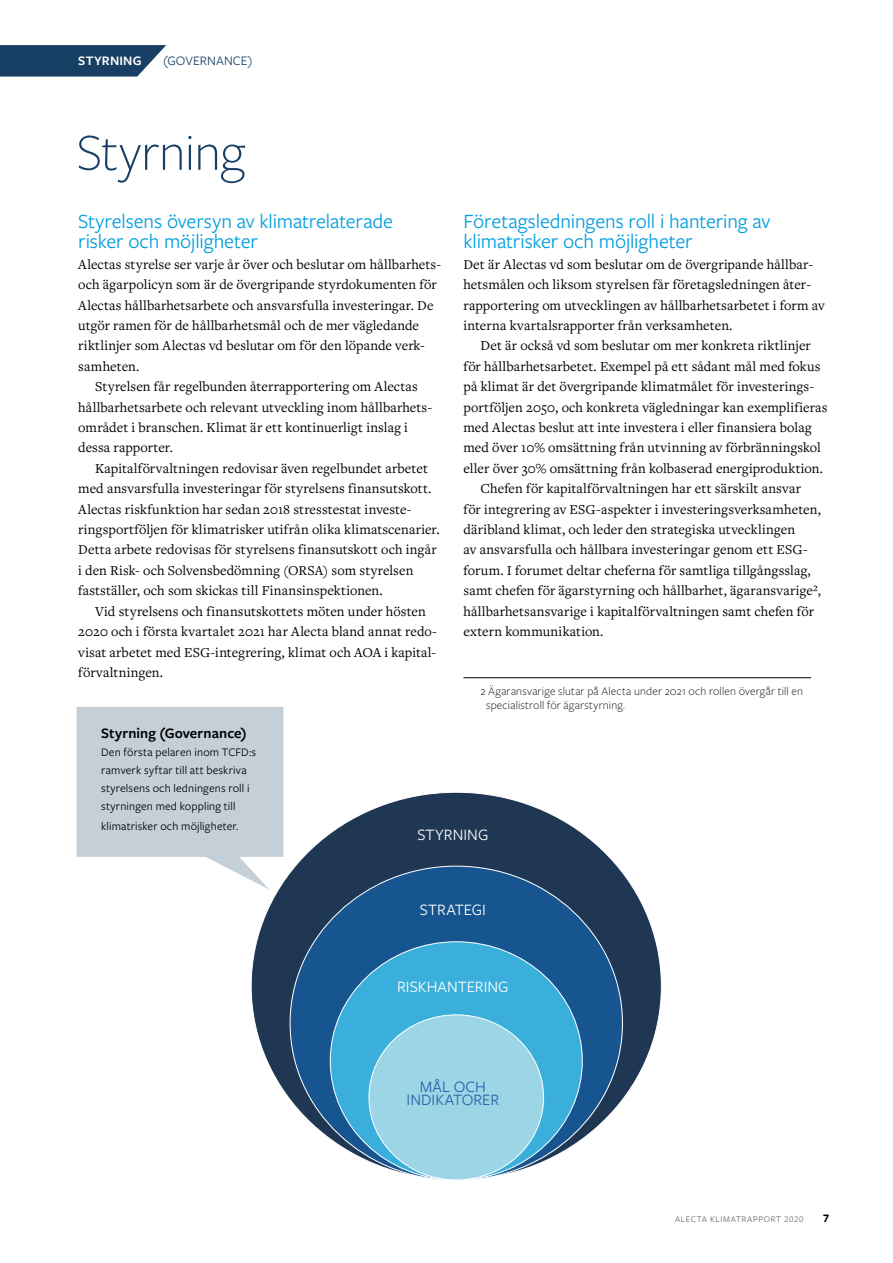
<style>
.page{position:relative;width:893px;height:1263px;background:#fff}
.page>*{position:absolute;margin:0;border:0;box-sizing:border-box;transform-origin:0 0}
.t1{font:300 54px "Freight Sans Pro";letter-spacing:-.01em;color:#173f63}
.t2{font:21px/20.4px "Freight Sans Pro";letter-spacing:-.005em;color:#009dde}
.t3{font:16.5px "Freight Sans Pro";color:#fff}
.t4{font:16.5px/13.5px "Freight Sans Pro";letter-spacing:.005em;color:#2363a6;text-align:center}
.t5{font:600 15px "Freight Sans Pro";letter-spacing:.005em;color:#000}
.t6{font:14.25px/20.4px "Freight Text Pro";letter-spacing:.01em;color:#000}
.t7{font:13.5px "Freight Sans Pro";letter-spacing:.01em;color:#173f63}
.t8{font:600 13.5px "Freight Sans Pro";letter-spacing:.015em;color:#fff}
.t9{font:12px/18px "Freight Sans Pro";letter-spacing:.01em;color:#000}
.t10{font:300 12px/13.5px "Freight Sans Pro";letter-spacing:.015em;color:#000}
.t11{font:700 12px "Freight Sans Pro";color:#000}
.t12{font:9px "Freight Sans Pro";letter-spacing:.07em;color:#6b6763}
</style>
<div class="page">
<svg style="left:77px;top:707px;width:206px;height:182px"></svg>
<div style="left:251px;top:792px;width:411px;height:388px;background:#1f3753;border:1px solid #fff;border-radius:50%"></div>
<div style="left:290px;top:866px;width:333px;height:315px;background:#175591;border:1px solid #fff;border-radius:50%"></div>
<div style="left:330px;top:941px;width:253px;height:239px;background:#3aafdc;border:1px solid #fff;border-radius:50%"></div>
<div style="left:368px;top:1014px;width:176px;height:166px;background:#9cd5e6;border:1px solid #fff;border-radius:50%"></div>
<svg style="left:0;top:45px;width:166px;height:32px;background:#2e5272"></svg>
<hr style="left:463px;top:677px;width:348px;height:1px;background:#000">
<p class="t8" style="left:78px;top:51px;width:65px">STYRNING</p>
<p class="t7" style="left:163px;top:51px;width:91px">(GOVERNANCE)</p>
<h1 class="t1" style="left:77px;top:116px;width:170px">Styrning</h1>
<h2 class="t2" style="left:78px;top:210px;width:316px">Styrelsens översyn av klimatrelaterade risker och möjligheter</h2>
<p class="t6" style="left:78px;top:253px;width:364px">Alectas styrelse ser varje år över och beslutar om hållbarhets-</p>
<p class="t6" style="left:78px;top:274px;width:360px">och ägarpolicyn som är de övergripande styrdokumenten för</p>
<p class="t6" style="left:78px;top:294px;width:357px">Alectas hållbarhetsarbete och ansvarsfulla investeringar. De</p>
<p class="t6" style="left:78px;top:315px;width:342px">utgör ramen för de hållbarhetsmål och de mer vägledande</p>
<p class="t6" style="left:78px;top:335px;width:348px">riktlinjer som Alectas vd beslutar om för den löpande verk-</p>
<p class="t6" style="left:78px;top:355px;width:63px">samheten.</p>
<p class="t6" style="left:95px;top:376px;width:324px">Styrelsen får regelbunden återrapportering om Alectas</p>
<p class="t6" style="left:78px;top:396px;width:355px">hållbarhetsarbete och relevant utveckling inom hållbarhets-</p>
<p class="t6" style="left:78px;top:417px;width:331px">området i branschen. Klimat är ett kontinuerligt inslag i</p>
<p class="t6" style="left:78px;top:437px;width:96px">dessa rapporter.</p>
<p class="t6" style="left:95px;top:458px;width:334px">Kapitalförvaltningen redovisar även regelbundet arbetet</p>
<p class="t6" style="left:78px;top:478px;width:355px">med ansvarsfulla investeringar för styrelsens finansutskott.</p>
<p class="t6" style="left:78px;top:498px;width:335px">Alectas riskfunktion har sedan 2018 stresstestat investe-</p>
<p class="t6" style="left:78px;top:519px;width:363px">ringsportföljen för klimatrisker utifrån olika klimatscenarier.</p>
<p class="t6" style="left:78px;top:539px;width:360px">Detta arbete redovisas för styrelsens finansutskott och ingår</p>
<p class="t6" style="left:78px;top:560px;width:337px">i den Risk- och Solvensbedömning (ORSA) som styrelsen</p>
<p class="t6" style="left:78px;top:580px;width:306px">fastställer, och som skickas till Finansinspektionen.</p>
<p class="t6" style="left:95px;top:600px;width:332px">Vid styrelsens och finansutskottets möten under hösten</p>
<p class="t6" style="left:78px;top:621px;width:360px">2020 och i första kvartalet 2021 har Alecta bland annat redo-</p>
<p class="t6" style="left:78px;top:641px;width:359px">visat arbetet med ESG-integrering, klimat och AOA i kapital-</p>
<p class="t6" style="left:78px;top:662px;width:86px">förvaltningen.</p>
<h2 class="t2" style="left:463px;top:210px;width:308px">Företagsledningens roll i hantering av klimatrisker och möjligheter</h2>
<p class="t6" style="left:463px;top:253px;width:363px">Det är Alectas vd som beslutar om de övergripande hållbar&shy;hetsmålen och liksom styrelsen får företagsledningen åter&shy;rapportering om utvecklingen av hållbarhetsarbetet i form av interna kvartalsrapporter från verksamheten.</p>
<p class="t6" style="left:480px;top:335px;width:332px">Det är också vd som beslutar om mer konkreta riktlinjer</p>
<p class="t6" style="left:463px;top:355px;width:359px">för hållbarhetsarbetet. Exempel på ett sådant mål med fokus</p>
<p class="t6" style="left:463px;top:376px;width:352px">på klimat är det övergripande klimatmålet för investerings-</p>
<p class="t6" style="left:463px;top:396px;width:366px">portföljen 2050, och konkreta vägledningar kan exemplifieras</p>
<p class="t6" style="left:463px;top:417px;width:350px">med Alectas beslut att inte investera i eller finansiera bolag</p>
<p class="t6" style="left:463px;top:437px;width:359px">med över 10% omsättning från utvinning av förbränningskol</p>
<p class="t6" style="left:463px;top:458px;width:361px">eller över 30% omsättning från kolbaserad energiproduktion.</p>
<p class="t6" style="left:480px;top:478px;width:322px">Chefen för kapitalförvaltningen har ett särskilt ansvar</p>
<p class="t6" style="left:463px;top:498px;width:359px">för integrering av ESG-aspekter i investeringsverksamheten,</p>
<p class="t6" style="left:463px;top:519px;width:333px">däribland klimat, och leder den strategiska utvecklingen</p>
<p class="t6" style="left:463px;top:539px;width:346px">av ansvarsfulla och hållbara investeringar genom ett ESG-</p>
<p class="t6" style="left:463px;top:560px;width:349px">forum. I forumet deltar cheferna för samtliga tillgångsslag,</p>
<p class="t6" style="left:463px;top:580px;width:359px">samt chefen för ägarstyrning och hållbarhet, ägaransvarige²,</p>
<p class="t6" style="left:463px;top:600px;width:352px">hållbarhetsansvarige i kapitalförvaltningen samt chefen för</p>
<p class="t6" style="left:463px;top:621px;width:141px">extern kommunikation.</p>
<p class="t10" style="left:486px;top:684px;width:318px;text-indent:-6px">2 Ägaransvarige slutar på Alecta under 2021 och rollen övergår till en specialistroll för ägarstyrning.</p>
<p class="t5" style="left:101px;top:723px;width:147px">Styrning (Governance)</p>
<p class="t9" style="left:101px;top:743px;width:156px">Den första pelaren inom TCFD:s ramverk syftar till att beskriva styrelsens och ledningens roll i styrningen med koppling till</p>
<p class="t9" style="left:101px;top:816px;width:139px">klimatrisker och möjligheter.</p>
<p class="t3" style="left:417px;top:824px;width:73px">STYRNING</p>
<p class="t3" style="left:420px;top:898px;width:68px">STRATEGI</p>
<p class="t3" style="left:397px;top:976px;width:113px">RISKHANTERING</p>
<p class="t4" style="left:407px;top:1079px;width:94px">MÅL OCH<br>INDIKATORER</p>
<p class="t12" style="left:675px;top:1213px;width:130px">ALECTA KLIMATRAPPORT 2020</p>
<p class="t11" style="left:823px;top:1209px;width:7px">7</p>
</div>
